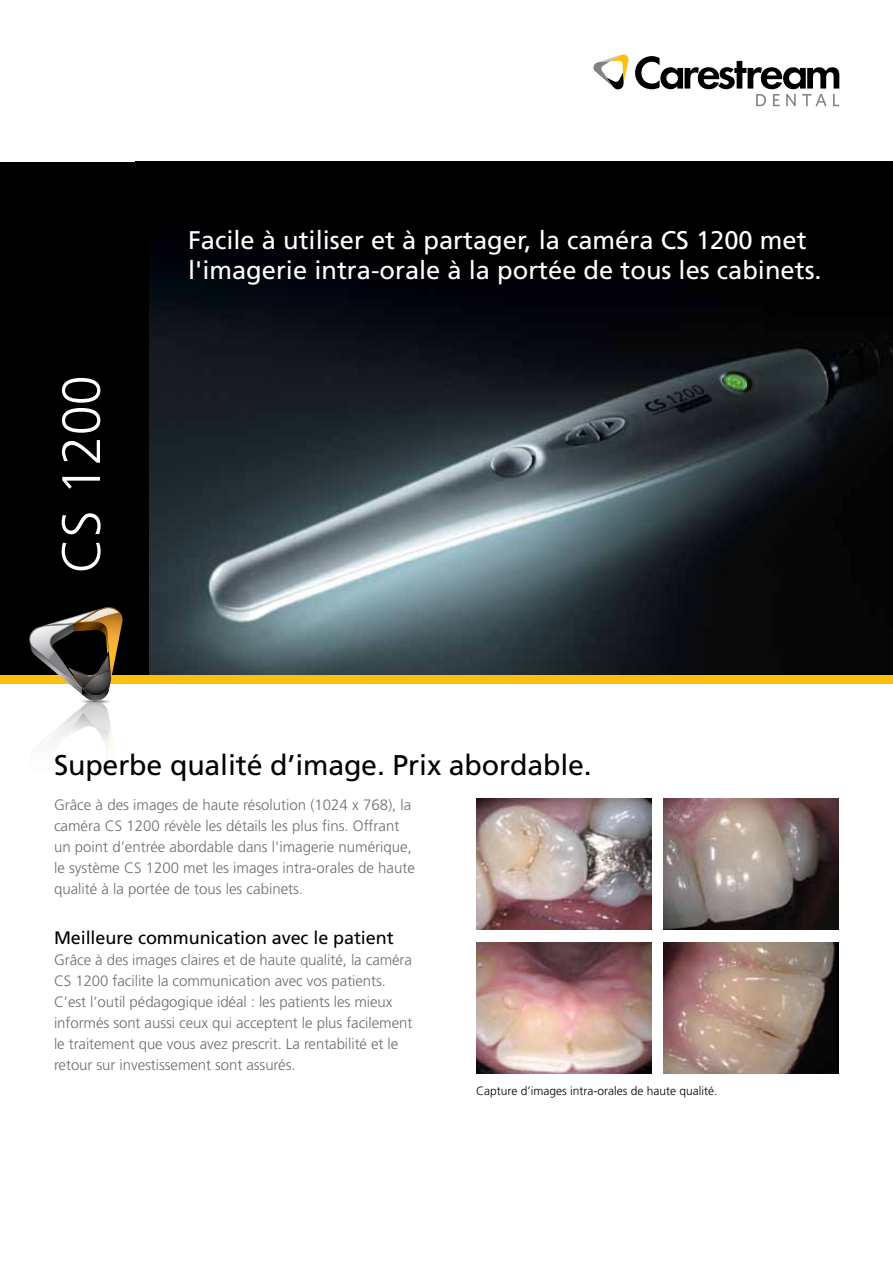
<style>
.page{position:relative;width:893px;height:1263px;background:#fff}
.page>*{position:absolute;margin:0;border:0;box-sizing:border-box;transform-origin:0 0}
.t1{font:300 54px "Frutiger LT Std";color:#fff}
.t2{font:28.5px "Frutiger LT Std";letter-spacing:-.005em;color:#000}
.t3{font:25.5px/30.6px "Frutiger LT Std";color:#fff}
.t4{font:18px "Frutiger LT Std";letter-spacing:-.005em;color:#000}
.t5{font:300 15px/21px "Frutiger LT Std";letter-spacing:-.005em;color:#6d6e71}
.t6{font:300 12px "Frutiger LT Std";color:#000}
</style>
<div class="page">
<img style="left:476px;top:799px;width:176px;height:131px">
<img style="left:664px;top:799px;width:175px;height:131px">
<img style="left:664px;top:942px;width:175px;height:131px">
<img style="left:149px;top:162px;width:744px;height:513px">
<div style="left:0;top:162px;width:149px;height:518px;background:#000"></div>
<div style="left:0;top:675px;width:893px;height:9px;background:#fec00f"></div>
<svg style="left:29px;top:607px;width:94px;height:94px"></svg>
<img style="left:79px;top:608px;width:40px;height:14px">
<img style="left:81px;top:701px;width:28px;height:14px">
<img style="left:81px;top:706px;width:27px;height:9px">
<img style="left:106px;top:723px;width:8px;height:34px">
<img style="left:98px;top:715px;width:11px;height:32px">
<svg style="left:52px;top:708px;width:46px;height:31px"></svg>
<svg style="left:635px;top:56px;width:204px;height:50px"></svg>
<svg style="left:593px;top:54px;width:36px;height:36px"></svg>
<img style="left:476px;top:942px;width:176px;height:132px">
<h1 class="t1" style="left:51px;top:573px;width:200px;rotate:-90deg">CS 1200</h1>
<h3 class="t3" style="left:188px;top:225px;width:635px">Facile à utiliser et à partager, la caméra CS 1200 met l'imagerie intra-orale à la portée de tous les cabinets.</h3>
<h2 class="t2" style="left:54px;top:748px;width:539px">Superbe qualité d’image. Prix abordable.</h2>
<p class="t5" style="left:54px;top:795px;width:362px">Grâce à des images de haute résolution (1024 x 768), la caméra CS 1200 révèle les détails les plus fins. Offrant un point d'entrée abordable dans l'imagerie numérique, le système CS 1200 met les images intra-orales de haute qualité à la portée de tous les cabinets.</p>
<p class="t4" style="left:54px;top:927px;width:341px">Meilleure communication avec le patient</p>
<p class="t5" style="left:54px;top:949px;width:360px">Grâce à des images claires et de haute qualité, la caméra CS 1200 facilite la communication avec vos patients.<br>C’est l’outil pédagogique idéal : les patients les mieux informés sont aussi ceux qui acceptent le plus facilement le traitement que vous avez prescrit. La rentabilité et le retour sur investissement sont assurés.</p>
<p class="t6" style="left:476px;top:1084px;width:243px">Capture d’images intra-orales de haute qualité.</p>
</div>
